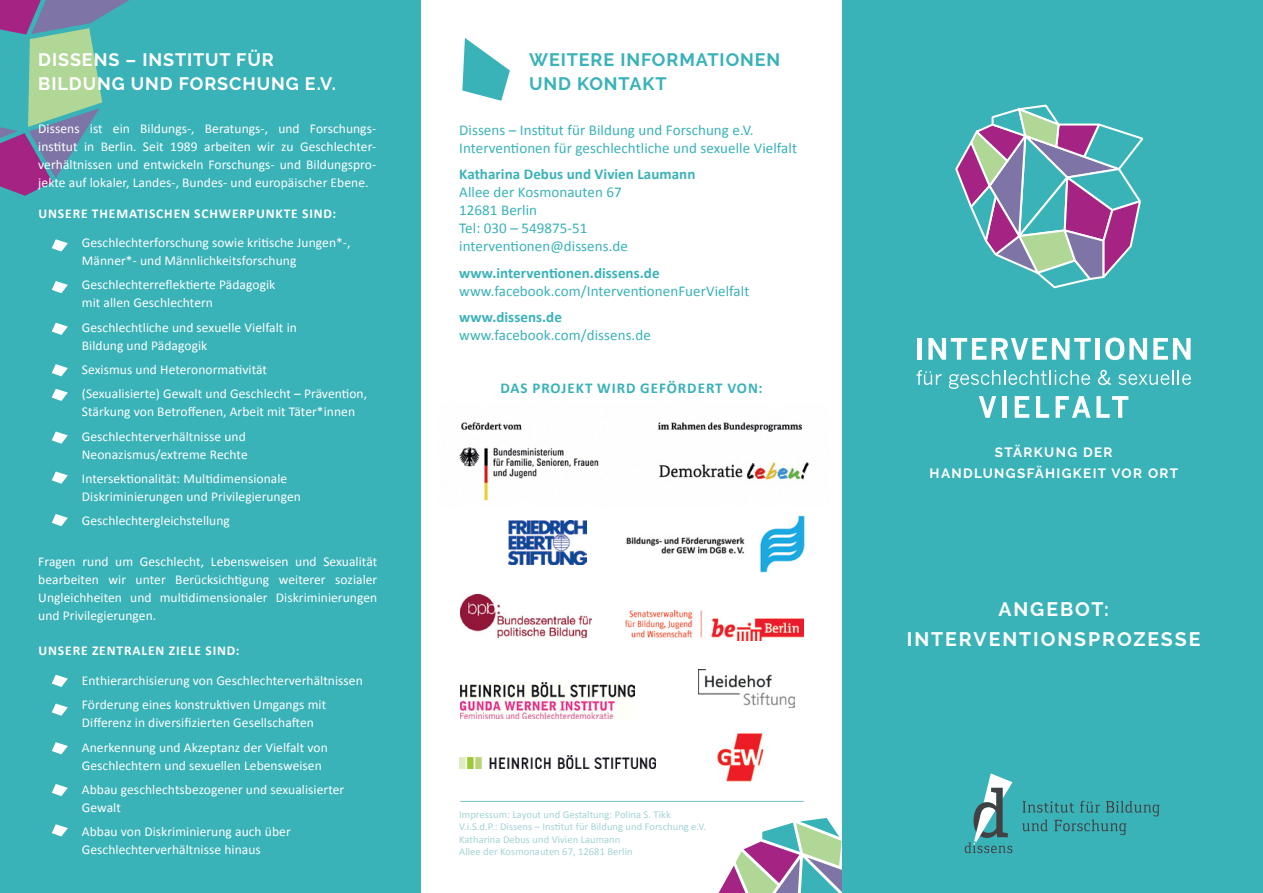
<style>
.page{position:relative;width:1263px;height:893px;background:#fff}
.page>*{position:absolute;margin:0;border:0;box-sizing:border-box;transform-origin:0 0}
.t1{font:700 19.5px/30px "Raleway";letter-spacing:.1em;color:#fff;text-align:center}
.t2{font:700 18px/24px "Raleway";letter-spacing:.05em;color:#fff}
.t3{font:700 18px/24px "Raleway";letter-spacing:.05em;color:#39b2b8}
.t4{font:15px/18px "Calibri";letter-spacing:.005em;color:#39b2b8}
.t5{font:700 15px "Calibri";letter-spacing:.005em;color:#39b2b8}
.t6{font:700 15px "Calibri";letter-spacing:.065em;color:#39b2b8}
.t7{font:13.5px/18px "Calibri";letter-spacing:.005em;color:#fff}
.t8{font:700 13.5px "Calibri";letter-spacing:.065em;color:#fff}
.t9{font:700 13.5px/21px "Raleway";letter-spacing:.1em;color:#fff;text-align:center}
.t10{font:10.5px/12px "Calibri";letter-spacing:.005em;color:#a3d2d6}
</style>
<div class="page">
<div style="left:842px;top:0;width:421px;height:893px;background:#39b2b8"></div>
<div style="left:0;top:0;width:421px;height:893px;background:#39b2b8"></div>
<svg style="left:0;top:0;width:129px;height:196px"></svg>
<svg style="left:955px;top:104px;width:189px;height:185px"></svg>
<hr style="left:918px;top:338px;width:4px;height:22px;background:#fff">
<svg style="left:928px;top:338px;width:163px;height:22px"></svg>
<hr style="left:1096px;top:338px;width:4px;height:22px;background:#fff">
<svg style="left:1105px;top:338px;width:42px;height:22px"></svg>
<svg style="left:1153px;top:338px;width:37px;height:22px"></svg>
<svg style="left:916px;top:370px;width:26px;height:15px"></svg>
<svg style="left:949px;top:370px;width:141px;height:19px"></svg>
<svg style="left:1098px;top:370px;width:13px;height:15px"></svg>
<svg style="left:1118px;top:370px;width:73px;height:15px"></svg>
<svg style="left:979px;top:396px;width:17px;height:22px"></svg>
<hr style="left:1002px;top:396px;width:4px;height:22px;background:#fff">
<svg style="left:1015px;top:396px;width:14px;height:22px"></svg>
<svg style="left:1036px;top:396px;width:13px;height:22px"></svg>
<svg style="left:1055px;top:396px;width:35px;height:22px"></svg>
<svg style="left:1096px;top:396px;width:32px;height:22px"></svg>
<svg style="left:718px;top:818px;width:124px;height:75px"></svg>
<svg style="left:965px;top:773px;width:47px;height:80px"></svg>
<svg style="left:1022px;top:801px;width:138px;height:34px"></svg>
<img style="left:459px;top:421px;width:350px;height:80px">
<img style="left:626px;top:515px;width:179px;height:58px">
<img style="left:459px;top:755px;width:196px;height:14px">
<img style="left:460px;top:595px;width:132px;height:42px">
<img style="left:509px;top:520px;width:78px;height:45px">
<img style="left:717px;top:733px;width:47px;height:49px">
<img style="left:698px;top:669px;width:96px;height:39px">
<img style="left:626px;top:610px;width:177px;height:31px">
<img style="left:460px;top:682px;width:174px;height:36px">
<svg style="left:462px;top:38px;width:48px;height:63px"></svg>
<svg style="left:52px;top:239px;width:16px;height:13px"></svg>
<svg style="left:52px;top:281px;width:16px;height:12px"></svg>
<svg style="left:52px;top:323px;width:16px;height:12px"></svg>
<svg style="left:52px;top:364px;width:16px;height:12px"></svg>
<svg style="left:52px;top:389px;width:16px;height:12px"></svg>
<svg style="left:52px;top:431px;width:16px;height:13px"></svg>
<svg style="left:52px;top:675px;width:16px;height:12px"></svg>
<svg style="left:52px;top:471px;width:16px;height:13px"></svg>
<svg style="left:52px;top:514px;width:16px;height:12px"></svg>
<svg style="left:52px;top:703px;width:16px;height:13px"></svg>
<svg style="left:52px;top:742px;width:16px;height:12px"></svg>
<svg style="left:52px;top:824px;width:16px;height:12px"></svg>
<svg style="left:52px;top:784px;width:16px;height:12px"></svg>
<hr style="left:460px;top:801px;width:344px;height:1px;background:#76c1c6">
<h2 class="t2" style="left:38px;top:48px;width:299px">DISSENS – INSTITUT FÜR<br>BILDUNG UND FORSCHUNG E.V.</h2>
<p class="t7" style="left:38px;top:119px;width:339px;text-align:justify">Dissens ist ein Bildungs-, Beratungs-, und Forschungs&shy;institut in Berlin. Seit 1989 arbeiten wir zu Geschlechter&shy;verhältnissen und entwickeln Forschungs- und Bildungspro&shy;jekte auf lokaler, Landes-, Bundes- und europäischer Ebene.</p>
<p class="t8" style="left:39px;top:205px;width:299px">UNSERE THEMATISCHEN SCHWERPUNKTE SIND:</p>
<p class="t7" style="left:82px;top:233px;width:270px">Geschlechterforschung sowie kritische Jungen*-,<br>Männer*- und Männlichkeitsforschung</p>
<p class="t7" style="left:82px;top:275px;width:195px">Geschlechterreflektierte Pädagogik mit allen Geschlechtern</p>
<p class="t7" style="left:82px;top:317px;width:217px">Geschlechtliche und sexuelle Vielfalt in<br>Bildung und Pädagogik</p>
<p class="t7" style="left:82px;top:357px;width:287px;line-height:24.5px">Sexismus und Heteronormativität<br>(Sexualisierte) Gewalt und Geschlecht – Prävention,</p>
<p class="t7" style="left:82px;top:399px;width:275px;line-height:24.5px">Stärkung von Betroffenen, Arbeit mit Täter*innen<br>Geschlechterverhältnisse und</p>
<p class="t7" style="left:82px;top:441px;width:207px;line-height:24.5px">Neonazismus/extreme Rechte<br>Intersektionalität: Multidimensionale</p>
<p class="t7" style="left:82px;top:484px;width:221px;line-height:24.5px">Diskriminierungen und Privilegierungen<br>Geschlechtergleichstellung</p>
<p class="t7" style="left:38px;top:552px;width:341px;text-align:justify">Fragen rund um Geschlecht, Lebensweisen und Sexualität bearbeiten wir unter Berücksichtigung weiterer sozialer Ungleichheiten und multidimensionaler Diskriminierungen und Privilegierungen.</p>
<p class="t8" style="left:39px;top:642px;width:203px">UNSERE ZENTRALEN ZIELE SIND:</p>
<p class="t7" style="left:82px;top:667px;width:282px;line-height:24.5px">Enthierarchisierung von Geschlechterverhältnissen<br>Förderung eines konstruktiven Umgangs mit</p>
<p class="t7" style="left:82px;top:710px;width:247px;line-height:24.5px">Differenz in diversifizierten Gesellschaften<br>Anerkennung und Akzeptanz der Vielfalt von</p>
<p class="t7" style="left:82px;top:752px;width:264px;line-height:24.5px">Geschlechtern und sexuellen Lebensweisen<br>Abbau geschlechtsbezogener und sexualisierter</p>
<p class="t7" style="left:82px;top:795px;width:210px;line-height:24.5px">Gewalt<br>Abbau von Diskriminierung auch über</p>
<p class="t7" style="left:82px;top:840px;width:180px">Geschlechterverhältnisse hinaus</p>
<h2 class="t3" style="left:529px;top:48px;width:253px">WEITERE INFORMATIONEN<br>UND KONTAKT</h2>
<p class="t4" style="left:459px;top:120px;width:339px">Dissens – Institut für Bildung und Forschung e.V.<br>Interventionen für geschlechtliche und sexuelle Vielfalt</p>
<p class="t5" style="left:459px;top:165px;width:238px">KATHARINA DEBUS UND VIVIEN LAUMANN</p>
<p class="t4" style="left:459px;top:182px;width:170px">Allee der Kosmonauten 67<br>12681 Berlin<br>Tel: 030 – 549875-51 interventionen@dissens.de</p>
<p class="t5" style="left:459px;top:263px;width:202px">WWW.INTERVENTIONEN.DISSENS.DE</p>
<p class="t4" style="left:459px;top:281px;width:292px">www.facebook.com/InterventionenFuerVielfalt</p>
<p class="t5" style="left:459px;top:308px;width:104px">WWW.DISSENS.DE</p>
<p class="t4" style="left:459px;top:325px;width:193px">www.facebook.com/dissens.de</p>
<p class="t6" style="left:500px;top:379px;width:264px">DAS PROJEKT WIRD GEFÖRDERT VON:</p>
<p class="t10" style="left:459px;top:808px;width:248px">Impressum: Layout und Gestaltung: Polina S. Tikk V.i.S.d.P.: Dissens – Institut für Bildung und Forschung e.V.<br>Katharina Debus und Vivien Laumann<br>Allee der Kosmonauten 67, 12681 Berlin</p>
<p class="t9" style="left:930px;top:442px;width:250px">STÄRKUNG DER<br>HANDLUNGSFÄHIGKEIT VOR ORT</p>
<h1 class="t1" style="left:907px;top:595px;width:295px">ANGEBOT:<br>INTERVENTIONSPROZESSE</h1>
</div>
